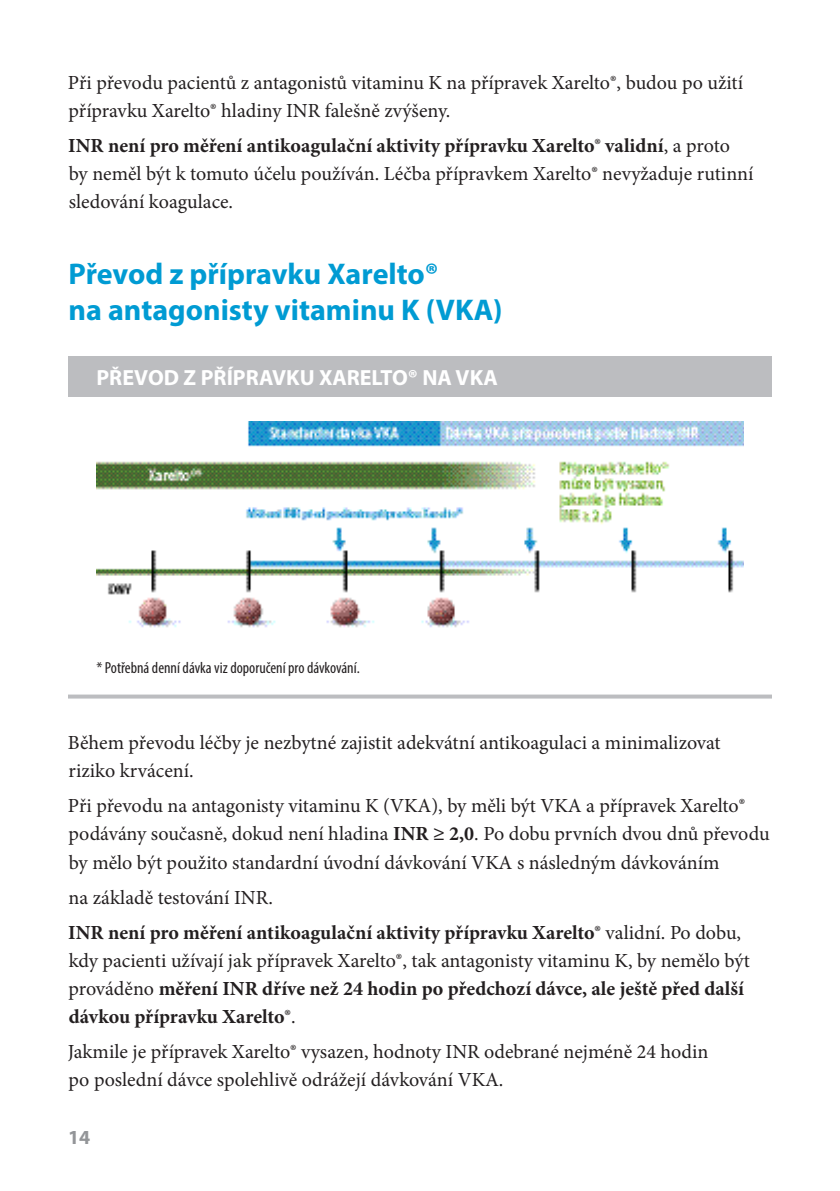
<style>
.page{position:relative;width:840px;height:1191px;background:#fff}
.page>*{position:absolute;margin:0;border:0;box-sizing:border-box;transform-origin:0 0}
.N-nadpis_1{font:700 30px/36px "Myriad Pro";color:#009bd3}
.t1{font:700 22px "Myriad Pro";color:#fff}
.N-body{font:20px/28px "Minion Pro";color:#231f20}
.N-body-2{font:700 20px/28px "Minion Pro";color:#231f20}
.t2{font:700 20px "Myriad Pro";color:#939598}
.t3{font:condensed 16px "Myriad Pro";color:#231f20}
.s1{font-weight:700}
.s2{font-weight:400}
</style>
<div class="page">
<div style="left:68px;top:356px;width:703px;height:40px;background:#bcbdc0"></div>
<svg style="left:68px;top:694px;width:703px;height:4px;background:#c5c6c8"></svg>
<img style="left:96px;top:422px;width:647px;height:206px">
<p class="N-body" style="left:68px;top:69px;width:676px">Při převodu pacientů z antagonistů vitaminu K na přípravek Xarelto®, budou po užití přípravku Xarelto® hladiny INR falešně zvýšeny.</p>
<p class="N-body" style="left:68px;top:132px;width:686px"><span class="s1">INR není pro měření antikoagulační aktivity přípravku Xarelto® validní</span>, a proto by neměl být k tomuto účelu používán. Léčba přípravkem Xarelto® nevyžaduje rutinní sledování koagulace.</p>
<p class="N-nadpis_1" style="left:68px;top:255px;width:435px">Převod z přípravku Xarelto®<br>na antagonisty vitaminu K (VKA)</p>
<p class="t1" style="left:96px;top:363px;width:402px">PŘEVOD Z PŘÍPRAVKU XARELTO® NA VKA</p>
<p class="t3" style="left:96px;top:657px;width:265px">* Potřebná denní dávka viz doporučení pro dávkování.</p>
<p class="N-body" style="left:68px;top:729px;width:654px">Během převodu léčby je nezbytné zajistit adekvátní antikoagulaci a minimalizovat riziko krvácení.</p>
<p class="N-body" style="left:68px;top:792px;width:702px">Při převodu na antagonisty vitaminu K (VKA), by měli být VKA a přípravek Xarelto® podávány současně, dokud není hladina <span class="s1">INR ≥ 2,0</span>. Po dobu prvních dvou dnů převodu by mělo být použito standardní úvodní dávkování VKA s následným dávkováním</p>
<p class="N-body" style="left:69px;top:883px;width:206px">na základě testování INR.</p>
<p class="N-body-2" style="left:68px;top:918px;width:682px">INR není pro měření antikoagulační aktivity přípravku Xarelto® <span class="s2">validní. Po dobu, kdy pacienti užívají jak přípravek Xarelto®, tak antagonisty vitaminu K, by nemělo být prováděno</span> měření INR dříve než 24 hodin po předchozí dávce, ale ještě před další dávkou přípravku Xarelto®<span class="s2">.</span></p>
<p class="N-body" style="left:68px;top:1037px;width:642px">Jakmile je přípravek Xarelto® vysazen, hodnoty INR odebrané nejméně 24 hodin po poslední dávce spolehlivě odrážejí dávkování VKA.</p>
<p class="t2" style="left:68px;top:1123px;width:24px">14</p>
</div>
